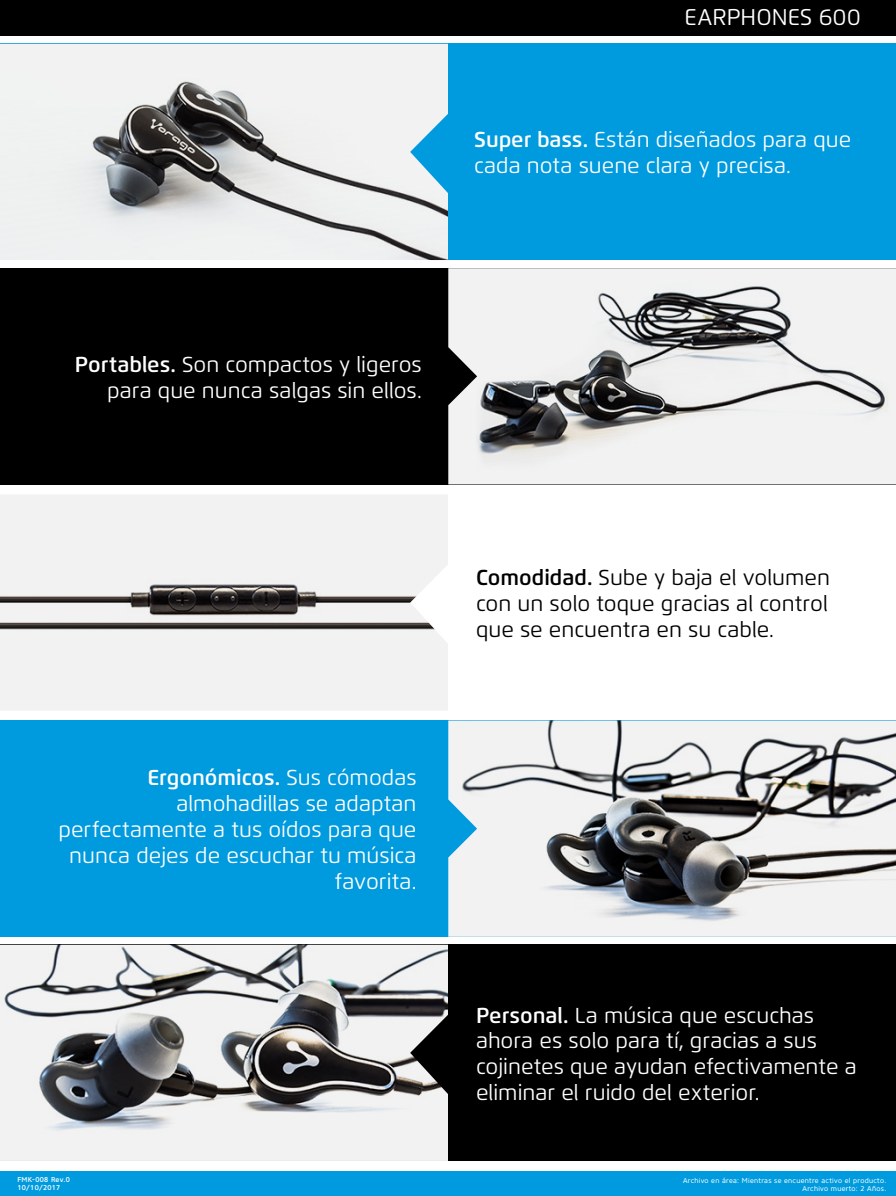
<style>
.page{position:relative;width:896px;height:1196px;background:#fff}
.page>*{position:absolute;margin:0;border:0;box-sizing:border-box;transform-origin:0 0}
.t1{font:22.75px "Flexo";color:#fff}
.t2{font:21.61px/25.9px "Flexo";color:#fff}
.t3{font:21.61px/25.9px "Flexo";color:#000;text-align:justify}
.t4{font:7px/7.9px "Core Sans N45";letter-spacing:.04em;color:#fff;text-align:right}
.t5{font:500 7px/7.9px "Core Sans N55";letter-spacing:.04em;color:#fff}
.s1{font-weight:600}
</style>
<div class="page">
<div style="left:0;top:268px;width:895px;height:216px;background:#000"></div>
<div style="left:0;top:720px;width:896px;height:216px;background:#009ade"></div>
<div style="left:0;top:44px;width:896px;height:216px;background:#009ade"></div>
<div style="left:0;top:944px;width:896px;height:216px;background:#000"></div>
<div style="left:0;top:1170px;width:896px;height:25px;background:#009ade"></div>
<img style="left:0;top:44px;width:448px;height:216px">
<img style="left:0;top:495px;width:448px;height:215px">
<img style="left:0;top:944px;width:448px;height:216px">
<img style="left:448px;top:268px;width:448px;height:216px">
<img style="left:448px;top:720px;width:448px;height:216px">
<div style="left:0;top:0;width:896px;height:35px;background:#000"></div>
<p class="t1" style="left:685px;top:3px;width:178px">EARPHONES 600</p>
<p class="t2" style="left:474px;top:127px;width:379px"><span class="s1">Super bass.</span> Están diseñados para que cada nota suene clara y precisa.</p>
<p class="t2" style="left:75px;top:351px;width:348px;text-align:right"><span class="s1">Portables.</span> Son compactos y ligeros para que nunca salgas sin ellos.</p>
<p class="t2" style="left:59px;top:764px;width:359px;text-align:right"><span class="s1">Ergonómicos.</span> Sus cómodas almohadillas se adaptan perfectamente a tus oídos para que nunca dejes de escuchar tu música favorita.</p>
<p class="t5" style="left:18px;top:1175px;width:54px">FMK-008 Rev.0<br>10/10/2017</p>
<p class="t3" style="left:476px;top:564px;width:356px"><span class="s1">Comodidad.</span> Sube y baja el volumen con un solo toque gracias al control que se encuentra en su cable.</p>
<p class="t2" style="left:476px;top:1001px;width:382px"><span class="s1">Personal.</span> La música que escuchas ahora es solo para tí, gracias a sus cojinetes que ayudan efectivamente a eliminar el ruido del exterior.</p>
<p class="t4" style="left:683px;top:1176px;width:205px">Archivo en área: Mientras se encuentre activo el producto.<br>Archivo muerto: 2 Años.</p>
</div>
